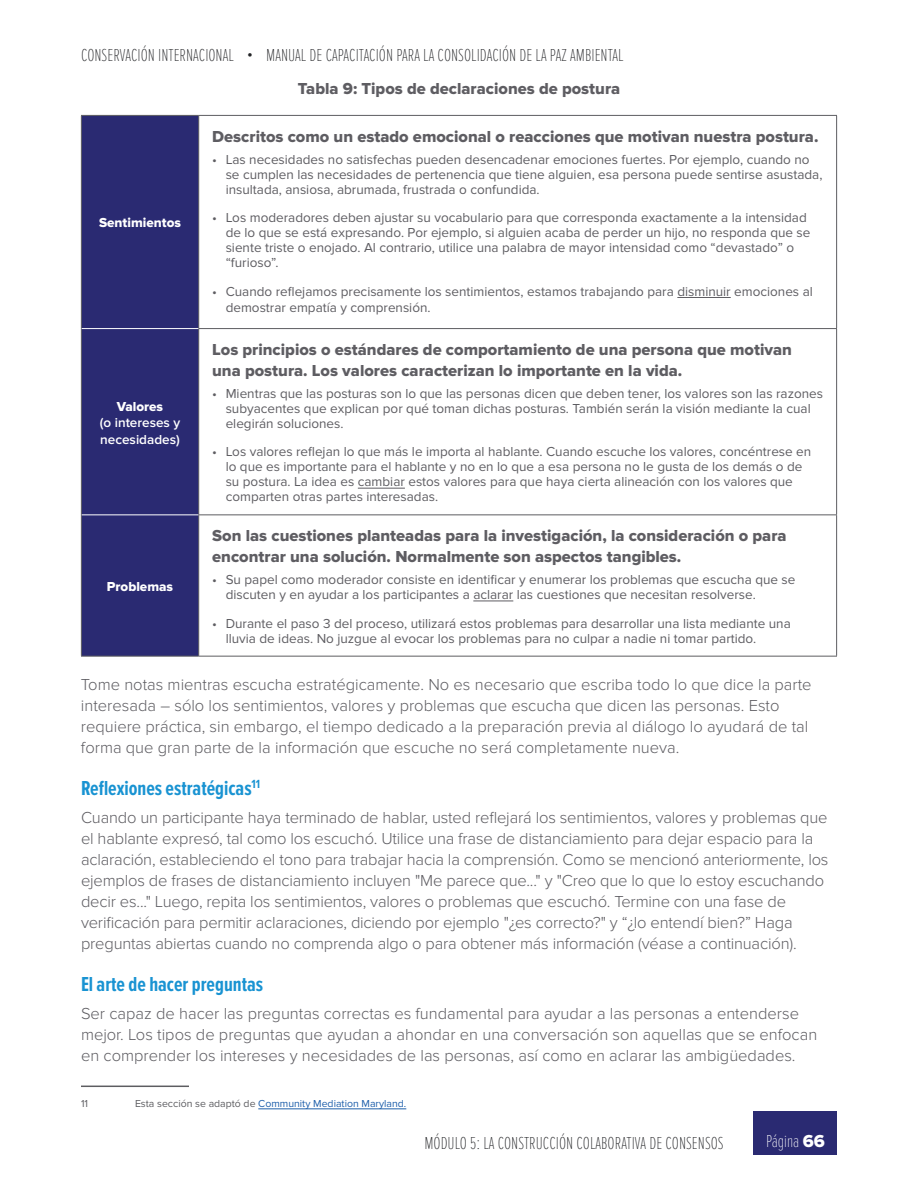
<style>
.page{position:relative;width:918px;height:1188px;background:#fff}
.page>*{position:absolute;margin:0;border:0;box-sizing:border-box;transform-origin:0 0}
.t1{font:700 21px "Proxima Nova Ex Cn";color:#1993d2}
.t2{font:100 18px "Proxima Nova Ex Cn";color:#232427}
.t3{font:100 18px "Proxima Nova Ex Cn";color:#fff}
.t4{font:300 16.5px/21px "Proxima Nova";letter-spacing:-.01em;color:#5e5d62}
.t5{font:16.5px/21px "Proxima Nova Extrabld";color:#5e5d62}
.t6{font:13.5px/15px "Proxima Nova";color:#5e5d62}
.t7{font:13.5px "Proxima Nova Extrabld";color:#fff}
.t8{font:600 13.5px/16.5px "Proxima Nova";color:#fff}
.t9{font:10.5px "Proxima Nova";color:#1e5fab}
.t10{font:10.5px "Proxima Nova";color:#5d5d61}
.s1{color:#5d5d61}
.s2{font-family:"Proxima Nova Extrabld";font-weight:400}
</style>
<div class="page">
<div style="left:754px;top:1112px;width:83px;height:43px;background:#2a2a72"></div>
<hr style="left:81px;top:1086px;width:108px;height:1px;background:#5d5d61">
<hr style="left:258px;top:1109px;width:148px;height:1px;background:#1e5fab">
<div style="left:82px;top:116px;width:116px;height:540px;background:#2a2a72"></div>
<hr style="left:81px;top:329px;width:1px;height:186px;background:#5d5d61">
<hr style="left:81px;top:515px;width:1px;height:141px;background:#5d5d61">
<hr style="left:81px;top:656px;width:118px;height:1px;background:#5d5d61">
<hr style="left:198px;top:329px;width:1px;height:185px;background:#5d5d61">
<hr style="left:836px;top:329px;width:1px;height:185px;background:#5d5d61">
<hr style="left:198px;top:514px;width:639px;height:1px;background:#5d5d61">
<hr style="left:198px;top:515px;width:1px;height:141px;background:#5d5d61">
<hr style="left:836px;top:515px;width:1px;height:141px;background:#5d5d61">
<hr style="left:199px;top:656px;width:638px;height:1px;background:#5d5d61">
<hr style="left:81px;top:115px;width:118px;height:1px;background:#5d5d61">
<hr style="left:81px;top:116px;width:1px;height:213px;background:#5d5d61">
<hr style="left:199px;top:115px;width:638px;height:1px;background:#5d5d61">
<hr style="left:198px;top:116px;width:1px;height:212px;background:#5d5d61">
<hr style="left:836px;top:116px;width:1px;height:212px;background:#5d5d61">
<hr style="left:198px;top:328px;width:639px;height:1px;background:#5d5d61">
<hr style="left:82px;top:328px;width:116px;height:1px;background:#fff">
<hr style="left:82px;top:514px;width:116px;height:1px;background:#fff">
<hr style="left:677px;top:297px;width:54px;height:1px;background:#5e5d62">
<hr style="left:358px;top:488px;width:47px;height:1px;background:#5e5d62">
<hr style="left:473px;top:601px;width:40px;height:1px;background:#5e5d62">
<h2 class="t2" style="left:81px;top:45px;width:370px">CONSERVACIÓN INTERNACIONAL • MAN UAL DE CAPACITACIÓN PARA LA CONSOLI</h2>
<h2 class="t2" style="left:480px;top:45px;width:118px">DACIÓN DE LA PAZ AMBIENTAL</h2>
<p class="t7" style="left:99px;top:215px;width:84px">Sentimientos</p>
<p class="t7" style="left:117px;top:398px;width:48px">Valores</p>
<p class="t8" style="left:100px;top:415px;width:82px">(o intereses y necesidades)</p>
<p class="t7" style="left:107px;top:579px;width:68px">Problemas</p>
<p class="t5" style="left:298px;top:78px;width:324px">Tabla 9: Tipos de declaraciones de postura</p>
<p class="t5" style="left:212px;top:126px;width:608px">Descritos como un estado emocional o reacciones que motivan nuestra postura.</p>
<p class="t6" style="left:226px;top:152px;width:598px;text-indent:-14px">• Las necesidades no satisfechas pueden desencadenar emociones fuertes. Por ejemplo, cuando no se cumplen las necesidades de pertenencia que tiene alguien, esa persona puede sentirse asustada, insultada, ansiosa, abrumada, frustrada o confundida.</p>
<p class="t6" style="left:226px;top:210px;width:586px;text-indent:-14px">• Los moderadores deben ajustar su vocabulario para que corresponda exactamente a la intensidad de lo que se está expresando. Por ejemplo, si alguien acaba de perder un hijo, no responda que se siente triste o enojado. Al contrario, utilice una palabra de mayor intensidad como “devastado” o “furioso”.</p>
<p class="t6" style="left:226px;top:283px;width:589px;line-height:16.5px;text-indent:-14px">• Cuando reflejamos precisamente los sentimientos, estamos trabajando para disminuir emociones al demostrar empatía y comprensión.</p>
<p class="t5" style="left:212px;top:340px;width:581px">Los principios o estándares de comportamiento de una persona que motivan una postura. Los valores caracterizan lo importante en la vida.</p>
<p class="t6" style="left:226px;top:386px;width:599px;text-indent:-14px">• Mientras que las posturas son lo que las personas dicen que deben tener, los valores son las razones subyacentes que explican por qué toman dichas posturas. También serán la visión mediante la cual elegirán soluciones.</p>
<p class="t6" style="left:226px;top:445px;width:587px;text-indent:-14px">• Los valores reflejan lo que más le importa al hablante. Cuando escuche los valores, concéntrese en lo que es importante para el hablante y no en lo que a esa persona no le gusta de los demás o de su postura. La idea es cambiar estos valores para que haya cierta alineación con los valores que comparten otras partes interesadas.</p>
<p class="t5" style="left:212px;top:526px;width:576px">Son las cuestiones planteadas para la investigación, la consideración o para encontrar una solución. Normalmente son aspectos tangibles.</p>
<p class="t6" style="left:226px;top:572px;width:571px;text-indent:-14px">• Su papel como moderador consiste en identificar y enumerar los problemas que escucha que se discuten y en ayudar a los participantes a aclarar las cuestiones que necesitan resolverse.</p>
<p class="t6" style="left:226px;top:616px;width:567px;text-indent:-14px">• Durante el paso 3 del proceso, utilizará estos problemas para desarrollar una lista mediante una lluvia de ideas. No juzgue al evocar los problemas para no culpar a nadie ni tomar partido.</p>
<p class="t4" style="left:81px;top:674px;width:732px">Tome notas mientras escucha estratégicamente. No es necesario que escriba todo lo que dice la parte interesada – sólo los sentimientos, valores y problemas que escucha que dicen las personas. Esto requiere práctica, sin embargo, el tiempo dedicado a la preparación previa al diálogo lo ayudará de tal forma que gran parte de la información que escuche no será completamente nueva.</p>
<h1 class="t1" style="left:81px;top:777px;width:181px">Reflexiones estratégicas<sup>11</sup></h1>
<p class="t4" style="left:81px;top:807px;width:749px">Cuando un participante haya terminado de hablar, usted reflejará los sentimientos, valores y problemas que el hablante expresó, tal como los escuchó. Utilice una frase de distanciamiento para dejar espacio para la aclaración, estableciendo el tono para trabajar hacia la comprensión. Como se mencionó anteriormente, los ejemplos de frases de distanciamiento incluyen "Me parece que..." y "Creo que lo que lo estoy escuchando decir es..." Luego, repita los sentimientos, valores o problemas que escuchó. Termine con una fase de verificación para permitir aclaraciones, diciendo por ejemplo "¿es correcto?" y “¿lo entendí bien?” Haga preguntas abiertas cuando no comprenda algo o para obtener más información (véase a continuación).</p>
<h1 class="t1" style="left:81px;top:972px;width:184px">El arte de hacer preguntas</h1>
<p class="t4" style="left:81px;top:1003px;width:738px">Ser capaz de hacer las preguntas correctas es fundamental para ayudar a las personas a entenderse mejor. Los tipos de preguntas que ayudan a ahondar en una conversación son aquellas que se enfocan en comprender los intereses y necesidades de las personas, así como en aclarar las ambigüedades.</p>
<p class="t10" style="left:81px;top:1098px;width:9px">11</p>
<p class="t9" style="left:135px;top:1098px;width:273px"><span class="s1">Esta sección se adaptó de</span> Community Mediation Maryland.</p>
<h2 class="t2" style="left:424px;top:1133px;width:301px">MÓDULO 5: LA CONSTRUCCIÓN COLABORATIVA DE CONSENSOS</h2>
<h2 class="t3" style="left:766px;top:1131px;width:60px">PÁGINA <span class="s2">66</span></h2>
<h2 class="t3" style="left:770px;top:1131px;width:51px">PAGE <span class="s2">66</span></h2>
</div>
